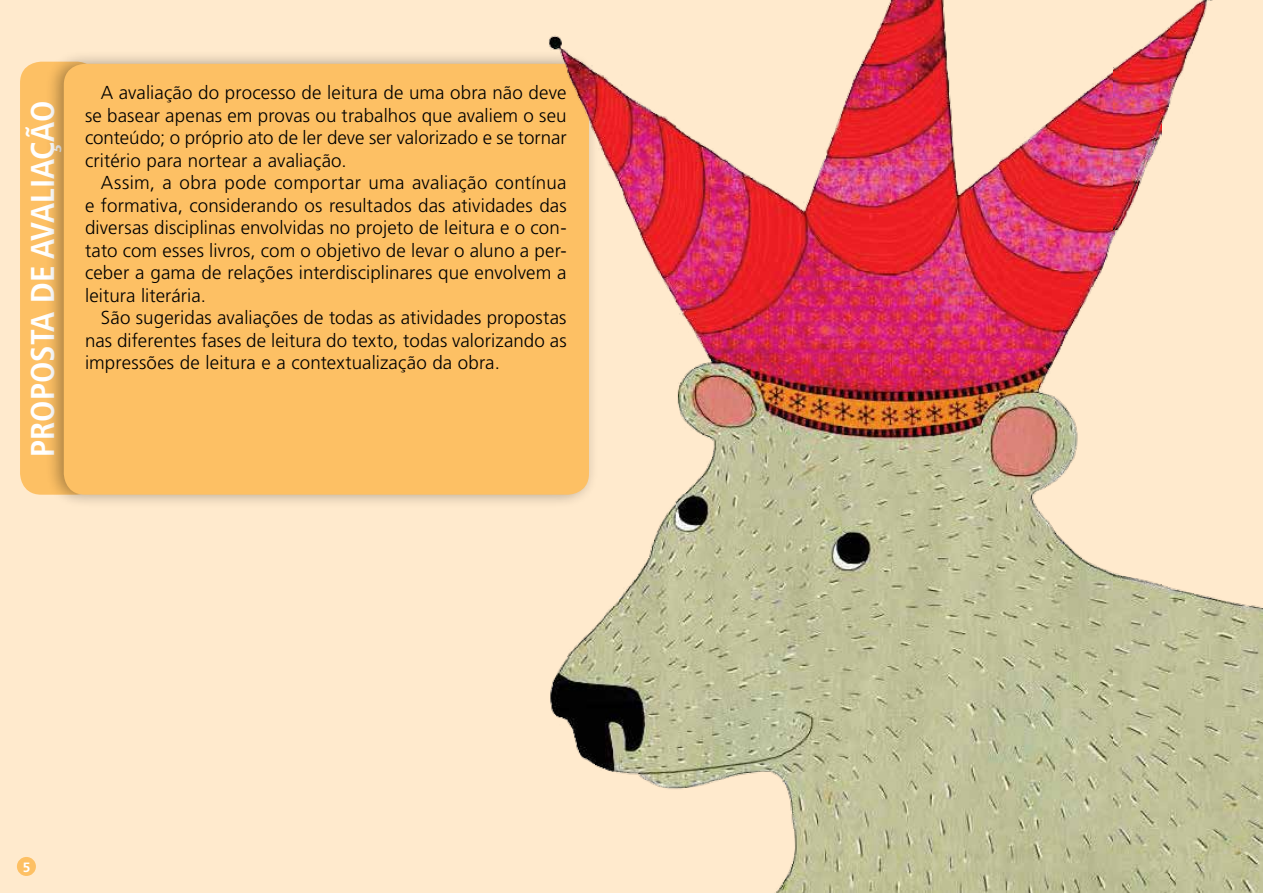
<style>
.page{position:relative;width:1263px;height:893px;background:#ffeacd}
.page>*{position:absolute;margin:0;border:0;box-sizing:border-box;transform-origin:0 0}
.t1{font:700 condensed 33px "Frutiger LT Std";color:#fff}
.t2{font:300 18.75px/22.5px "Frutiger LT Std";letter-spacing:.005em;color:#000;text-align:justify}
.t3{font:700 13.5px "Frutiger LT Std";color:#fff}
</style>
<div class="page">
<div style="left:17px;top:857px;width:19px;height:19px;background:#fdc064;border-radius:50%"></div>
<div style="left:20px;top:62px;width:77px;height:433px;background:#fdc064;border-radius:21px"></div>
<div style="left:45px;top:49px;width:554px;height:460px;background:#000;opacity:.33"></div>
<div style="left:64px;top:64px;width:525px;height:431px;background:#fdc064;border-radius:21px"></div>
<img style="left:514px;top:0;width:599px;height:893px">
<img style="left:1113px;top:0;width:150px;height:893px">
<h1 class="t1" style="left:23px;top:457px;width:354px;rotate:-90deg">PROPOSTA DE AVALIAção</h1>
<p class="t2" style="left:85px;top:82px;width:483px;text-indent:16px">A avaliação do processo de leitura de uma obra não deve se basear apenas em provas ou trabalhos que avaliem o seu conteúdo; o próprio ato de ler deve ser valorizado e se tornar critério para nortear a avaliação.</p>
<p class="t2" style="left:85px;top:172px;width:483px;text-indent:16px">Assim, a obra pode comportar uma avaliação contínua e formativa, considerando os resultados das atividades das diversas disciplinas envolvidas no projeto de leitura e o con&shy;tato com esses livros, com o objetivo de levar o aluno a per&shy;ceber a gama de relações interdisciplinares que envolvem a leitura literária.</p>
<p class="t2" style="left:85px;top:307px;width:483px;text-indent:16px">São sugeridas avaliações de todas as atividades propostas nas diferentes fases de leitura do texto, todas valorizando as impressões de leitura e a contextualização da obra.</p>
<p class="t3" style="left:23px;top:859px;width:9px">5</p>
</div>
